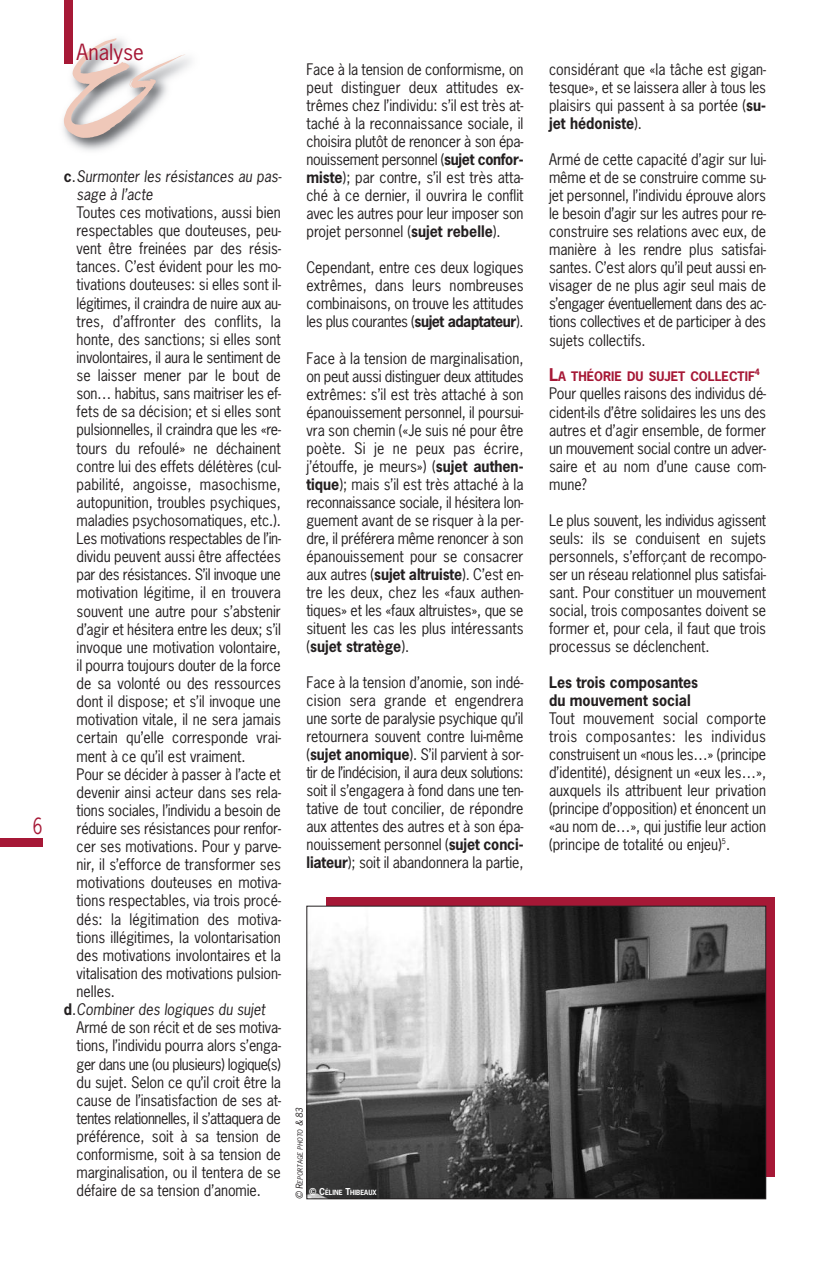
<style>
.page{position:relative;width:830px;height:1263px;background:#fff}
.page>*{position:absolute;margin:0;border:0;box-sizing:border-box;transform-origin:0 0}
.t1{font:21px "News Gothic";color:#a61836}
.t2{font:21px "News Gothic";color:#a61836;scale:.8 1}
.t3{font:15px/18px "News Gothic";color:#231f20;text-align:justify;scale:.95 1}
.t4{font:italic 15px/18.1px "News Gothic";color:#231f20;scale:.95 1}
.t5{font:15px "News Gothic";letter-spacing:-.025em;color:#231f20;scale:.95 1}
.t6{font:15px "News Gothic";letter-spacing:-.02em;color:#231f20;scale:.95 1}
.t7{font:15px "News Gothic";letter-spacing:-.03em;color:#231f20;scale:.95 1}
.t8{font:700 15px/18px "News Gothic";color:#231f20;scale:.95 1}
.t9{font:15px "News Gothic";letter-spacing:-.035em;color:#231f20;scale:.95 1}
.t10{font:700 12.3px "News Gothic";color:#a61836}
.t11{font:italic 9px "News Gothic";color:#231f20}
.t12{font:700 8.25px "News Gothic";color:#a61836}
.t13{font:italic 6.75px "News Gothic";color:#231f20}
.t14{font:700 6.75px "News Gothic";color:#fff;scale:.95 1}
.s1{font-weight:700;font-style:normal}
.s2{font-style:normal}
.s3{font-weight:700}
.s4{font-size:9px}
.s5{font-size:16.5px}
</style>
<div class="page">
<img style="left:63px;top:32px;width:128px;height:119px">
<svg style="left:64px;top:38px;width:121px;height:100px"></svg>
<div style="left:64px;top:0;width:8px;height:64px;background:#a61836"></div>
<div style="left:0;top:838px;width:43px;height:8px;background:#a61836"></div>
<svg style="left:326px;top:897px;width:448px;height:279px;background:#9c1834"></svg>
<img style="left:308px;top:908px;width:455px;height:289px">
<div style="left:306px;top:906px;width:459px;height:293px;border:1px solid #231f20"></div>
<h1 class="t2" style="left:33px;top:814px;width:14px">6</h1>
<h1 class="t1" style="left:77px;top:40px;width:69px">Analyse</h1>
<p class="t4" style="left:77px;top:167px;width:217px;text-indent:-13px"><span class="s1">c</span><span class="s2">.</span>Surmonter les résistances au pas&shy;sage à l’acte</p>
<p class="t3" style="left:77px;top:204px;width:216px">Toutes ces motivations, aussi bien</p>
<p class="t3" style="left:77px;top:222px;width:216px">respectables que douteuses, peu-</p>
<p class="t3" style="left:77px;top:240px;width:216px">vent être freinées par des résis-</p>
<p class="t3" style="left:77px;top:258px;width:216px">tances. C’est évident pour les mo-</p>
<p class="t3" style="left:77px;top:276px;width:216px">tivations douteuses: si elles sont il-</p>
<p class="t5" style="left:77px;top:295px;width:216px">légitimes, il craindra de nuire aux au-</p>
<p class="t3" style="left:77px;top:312px;width:216px">tres, d’affronter des conflits, la</p>
<p class="t3" style="left:77px;top:331px;width:216px">honte, des sanctions; si elles sont</p>
<p class="t3" style="left:77px;top:349px;width:216px">involontaires, il aura le sentiment de</p>
<p class="t3" style="left:77px;top:367px;width:216px">se laisser mener par le bout de</p>
<p class="t6" style="left:77px;top:385px;width:216px">son… habitus, sans maitriser les ef-</p>
<p class="t3" style="left:77px;top:403px;width:216px">fets de sa décision; et si elles sont</p>
<p class="t3" style="left:77px;top:421px;width:216px">pulsionnelles, il craindra que les «re-</p>
<p class="t3" style="left:77px;top:439px;width:216px">tours du refoulé» ne déchainent</p>
<p class="t3" style="left:77px;top:457px;width:216px">contre lui des effets délétères (cul-</p>
<p class="t3" style="left:77px;top:476px;width:216px">pabilité, angoisse, masochisme,</p>
<p class="t3" style="left:77px;top:494px;width:216px">autopunition, troubles psychiques,</p>
<p class="t3" style="left:77px;top:512px;width:216px">maladies psychosomatiques, etc.).</p>
<p class="t6" style="left:77px;top:530px;width:216px">Les motivations respectables de l’in-</p>
<p class="t3" style="left:77px;top:548px;width:216px">dividu peuvent aussi être affectées</p>
<p class="t5" style="left:77px;top:566px;width:216px">par des résistances. S’il invoque une</p>
<p class="t3" style="left:77px;top:584px;width:216px">motivation légitime, il en trouvera</p>
<p class="t3" style="left:77px;top:602px;width:216px">souvent une autre pour s’abstenir</p>
<p class="t3" style="left:77px;top:620px;width:216px">d’agir et hésitera entre les deux; s’il</p>
<p class="t3" style="left:77px;top:639px;width:216px">invoque une motivation volontaire,</p>
<p class="t3" style="left:77px;top:657px;width:216px">il pourra toujours douter de la force</p>
<p class="t3" style="left:77px;top:675px;width:216px">de sa volonté ou des ressources</p>
<p class="t3" style="left:77px;top:693px;width:216px">dont il dispose; et s’il invoque une</p>
<p class="t3" style="left:77px;top:711px;width:216px">motivation vitale, il ne sera jamais</p>
<p class="t3" style="left:77px;top:729px;width:216px">certain qu’elle corresponde vrai-</p>
<p class="t3" style="left:77px;top:747px;width:179px">ment à ce qu’il est vraiment.</p>
<p class="t3" style="left:77px;top:765px;width:216px">Pour se décider à passer à l’acte et</p>
<p class="t3" style="left:77px;top:783px;width:216px">devenir ainsi acteur dans ses rela-</p>
<p class="t3" style="left:77px;top:802px;width:216px">tions sociales, l’individu a besoin de</p>
<p class="t3" style="left:77px;top:820px;width:216px">réduire ses résistances pour renfor-</p>
<p class="t3" style="left:77px;top:838px;width:216px">cer ses motivations. Pour y parve-</p>
<p class="t3" style="left:77px;top:856px;width:216px">nir, il s’efforce de transformer ses</p>
<p class="t3" style="left:77px;top:874px;width:216px">motivations douteuses en motiva-</p>
<p class="t3" style="left:77px;top:892px;width:216px">tions respectables, via trois procé-</p>
<p class="t3" style="left:77px;top:910px;width:216px">dés: la légitimation des motiva-</p>
<p class="t3" style="left:77px;top:928px;width:216px">tions illégitimes, la volontarisation</p>
<p class="t3" style="left:77px;top:947px;width:216px">des motivations involontaires et la</p>
<p class="t3" style="left:77px;top:965px;width:216px">vitalisation des motivations pulsion-</p>
<p class="t3" style="left:77px;top:983px;width:42px">nelles.</p>
<p class="t4" style="left:64px;top:1001px;width:213px"><span class="s1">d</span><span class="s2">.</span>Combiner des logiques du sujet</p>
<p class="t3" style="left:77px;top:1019px;width:216px">Armé de son récit et de ses motiva-</p>
<p class="t3" style="left:77px;top:1037px;width:216px">tions, l’individu pourra alors s’enga-</p>
<p class="t9" style="left:77px;top:1055px;width:216px">ger dans une (ou plusieurs) logique(s)</p>
<p class="t3" style="left:77px;top:1073px;width:216px">du sujet. Selon ce qu’il croit être la</p>
<p class="t3" style="left:77px;top:1091px;width:216px">cause de l’insatisfaction de ses at-</p>
<p class="t7" style="left:77px;top:1110px;width:216px">tentes relationnelles, il s’attaquera de</p>
<p class="t3" style="left:77px;top:1128px;width:216px">préférence, soit à sa tension de</p>
<p class="t3" style="left:77px;top:1146px;width:216px">conformisme, soit à sa tension de</p>
<p class="t3" style="left:77px;top:1164px;width:216px">marginalisation, ou il tentera de se</p>
<p class="t3" style="left:77px;top:1182px;width:195px">défaire de sa tension d’anomie.</p>
<p class="t3" style="left:306px;top:61px;width:230px">Face à la tension de conformisme, on peut distinguer deux attitudes ex&shy;trêmes chez l’individu: s’il est très at&shy;taché à la reconnaissance sociale, il choisira plutôt de renoncer à son épa&shy;nouissement personnel (<span class="s3">sujet confor&shy;miste</span>); par contre, s’il est très atta&shy;ché à ce dernier, il ouvrira le conflit avec les autres pour leur imposer son projet personnel (<span class="s3">sujet rebelle</span>).</p>
<p class="t3" style="left:306px;top:259px;width:230px">Cependant, entre ces deux logiques extrêmes, dans leurs nombreuses combinaisons, on trouve les attitudes les plus courantes (<span class="s3">sujet adaptateur</span>).</p>
<p class="t3" style="left:306px;top:349px;width:230px">Face à la tension de marginalisation, on peut aussi distinguer deux attitudes extrêmes: s’il est très attaché à son épanouissement personnel, il poursui&shy;vra son chemin («Je suis né pour être poète. Si je ne peux pas écrire, j’étouffe, je meurs») (<span class="s3">sujet authen&shy;tique</span>); mais s’il est très attaché à la reconnaissance sociale, il hésitera lon&shy;guement avant de se risquer à la per&shy;dre, il préférera même renoncer à son épanouissement pour se consacrer aux autres (<span class="s3">sujet altruiste</span>). C’est en&shy;tre les deux, chez les «faux authen&shy;tiques» et les «faux altruistes», que se situent les cas les plus intéressants (<span class="s3">sujet stratège</span>).</p>
<p class="t3" style="left:306px;top:673px;width:230px">Face à la tension d’anomie, son indé&shy;cision sera grande et engendrera une sorte de paralysie psychique qu’il retournera souvent contre lui-même (<span class="s3">sujet anomique</span>). S’il parvient à sor&shy;tir de l’indécision, il aura deux solutions: soit il s’engagera à fond dans une ten&shy;tative de tout concilier, de répondre aux attentes des autres et à son épa&shy;nouissement personnel (<span class="s3">sujet conci&shy;liateur</span>); soit il abandonnera la partie,</p>
<p class="t13" style="left:296px;top:1189px;width:83px;rotate:-90deg"><span class="s4">R</span>EPORTAGE PHOTO <span class="s4">&amp; 83</span></p>
<p class="t11" style="left:294px;top:1199px;width:9px;rotate:-90deg">©</p>
<p class="t14" style="left:309px;top:1189px;width:73px"><span class="s4">© C</span>ÉLINE <span class="s4">T</span>HIBEAUX</p>
<p class="t3" style="left:549px;top:61px;width:230px">considérant que «la tâche est gigan&shy;tesque», et se laissera aller à tous les plaisirs qui passent à sa portée (<span class="s3">su&shy;jet hédoniste</span>).</p>
<p class="t3" style="left:549px;top:151px;width:230px">Armé de cette capacité d’agir sur lui&shy;même et de se construire comme su&shy;jet personnel, l’individu éprouve alors le besoin d’agir sur les autres pour re&shy;construire ses relations avec eux, de manière à les rendre plus satisfai&shy;santes. C’est alors qu’il peut aussi en&shy;visager de ne plus agir seul mais de s’engager éventuellement dans des ac&shy;tions collectives et de participer à des sujets collectifs.</p>
<p class="t10" style="left:549px;top:370px;width:207px"><span class="s5">L</span>A THÉORIE DU SUJET COLLECTIF</p>
<p class="t12" style="left:754px;top:367px;width:7px">4</p>
<p class="t3" style="left:549px;top:385px;width:230px">Pour quelles raisons des individus dé&shy;cident-ils d’être solidaires les uns des autres et d’agir ensemble, de former un mouvement social contre un adver&shy;saire et au nom d’une cause com&shy;mune?</p>
<p class="t3" style="left:549px;top:511px;width:230px">Le plus souvent, les individus agissent seuls: ils se conduisent en sujets personnels, s’efforçant de recompo&shy;ser un réseau relationnel plus satisfai&shy;sant. Pour constituer un mouvement social, trois composantes doivent se former et, pour cela, il faut que trois processus se déclenchent.</p>
<p class="t8" style="left:549px;top:673px;width:158px">Les trois composantes du mouvement social</p>
<p class="t3" style="left:549px;top:709px;width:230px">Tout mouvement social comporte trois composantes: les individus construisent un «nous les…» (principe d’identité), désignent un «eux les…», auxquels ils attribuent leur privation (principe d’opposition) et énoncent un «au nom de…», qui justifie leur action (principe de totalité ou enjeu)<sup>5</sup>.</p>
</div>
